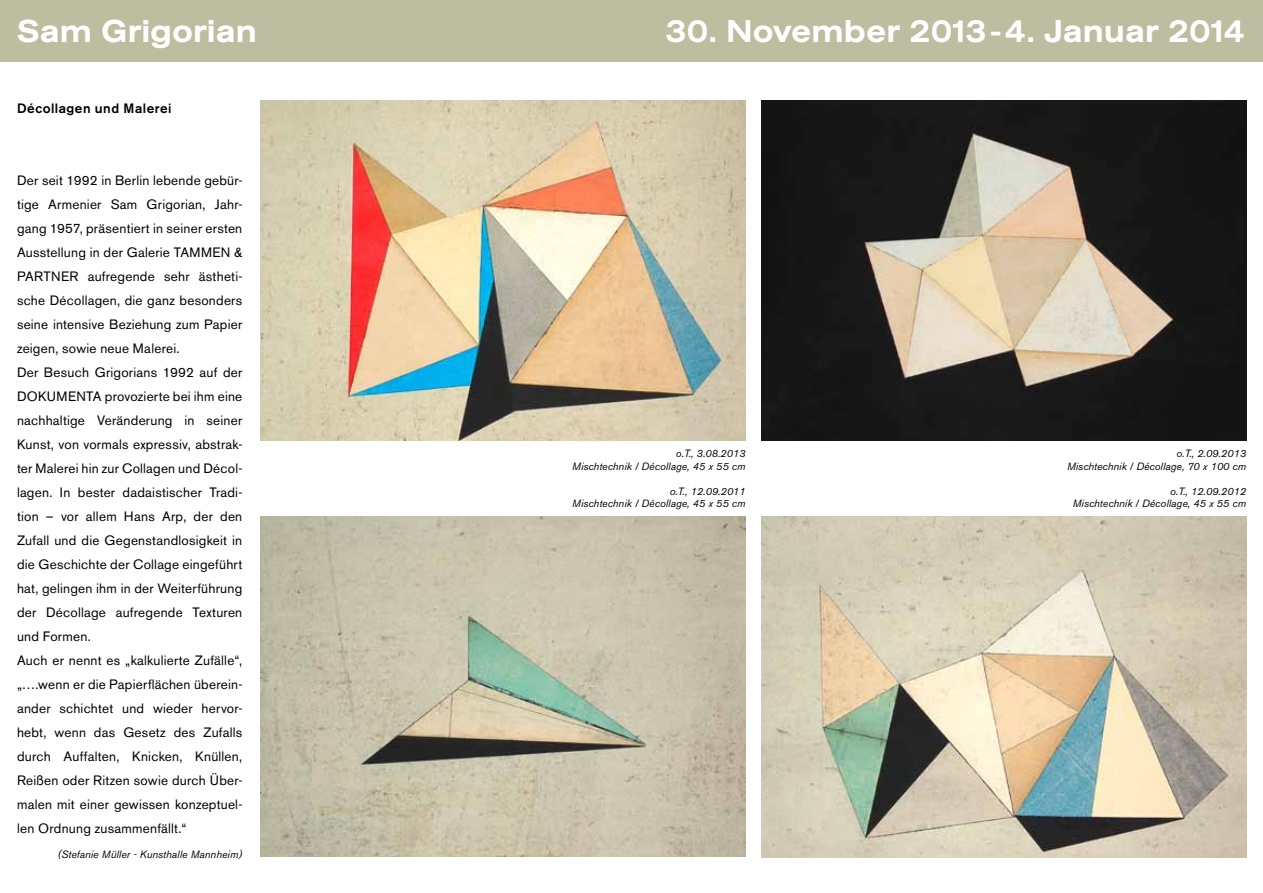
<style>
.page{position:relative;width:1263px;height:893px;background:#fff}
.page>*{position:absolute;margin:0;border:0;box-sizing:border-box;transform-origin:0 0}
.t1{font:33px "AG Buch Mdm Ext";color:#fff}
.t2{font:13.5px/24px "Akzidenz Grotesk BE";letter-spacing:.015em;color:#000}
.t3{font:500 13.5px "Akzidenz Grotesk BE";letter-spacing:.04em;color:#000}
.t4{font:italic 10.5px/12.6px "Akzidenz Grotesk BE";letter-spacing:.005em;color:#000;text-align:right}
</style>
<div class="page">
<div style="left:0;top:0;width:1263px;height:62px;background:#bdbda0"></div>
<img style="left:761px;top:100px;width:485px;height:340px">
<img style="left:261px;top:100px;width:485px;height:340px">
<img style="left:761px;top:517px;width:485px;height:340px">
<img style="left:261px;top:517px;width:485px;height:340px">
<h1 class="t1" style="left:17px;top:9px;width:241px">Sam Grigorian</h1>
<h1 class="t1" style="left:665px;top:9px;width:581px">30. November 2013-4. Januar 2014</h1>
<p class="t3" style="left:17px;top:100px;width:156px">Décollagen und Malerei</p>
<p class="t2" style="left:17px;top:168px;width:227px">Der seit 1992 in Berlin lebende gebür&shy;tige Armenier Sam Grigorian, Jahr&shy;gang 1957, präsentiert in seiner ersten Ausstellung in der Galerie TAMMEN &amp; PARTNER aufregende sehr ästheti&shy;sche Décollagen, die ganz besonders seine intensive Beziehung zum Papier zeigen, sowie neue Malerei.<br>Der Besuch Grigorians 1992 auf der DOKUMENTA provozierte bei ihm eine nachhaltige Veränderung in seiner Kunst, von vormals expressiv, abstrak&shy;ter Malerei hin zur Collagen und Décol&shy;lagen. In bester dadaistischer Tradi&shy;tion – vor allem Hans Arp, der den Zufall und die Gegenstandlosigkeit in die Geschichte der Collage eingeführt hat, gelingen ihm in der Weiterführung der Décollage aufregende Texturen und Formen.<br>Auch er nennt es „kalkulierte Zufälle“, „….wenn er die Papierflächen überein&shy;ander schichtet und wieder hervor&shy;hebt, wenn das Gesetz des Zufalls durch Auffalten, Knicken, Knüllen, Reißen oder Ritzen sowie durch Über&shy;malen mit einer gewissen konzeptuel&shy;len Ordnung zusammenfällt.“</p>
<p class="t4" style="left:57px;top:848px;width:186px">(Stefanie Müller - Kunsthalle Mannheim)</p>
<p class="t4" style="left:572px;top:447px;width:175px">o.T., 3.08.2013<br>Mischtechnik / Décollage, 45 x 55 cm</p>
<p class="t4" style="left:572px;top:485px;width:175px">o.T., 12.09.2011<br>Mischtechnik / Décollage, 45 x 55 cm</p>
<p class="t4" style="left:1067px;top:447px;width:181px">o.T., 2.09.2013<br>Mischtechnik / Décollage, 70 x 100 cm</p>
<p class="t4" style="left:1073px;top:485px;width:175px">o.T., 12.09.2012<br>Mischtechnik / Décollage, 45 x 55 cm</p>
</div>
